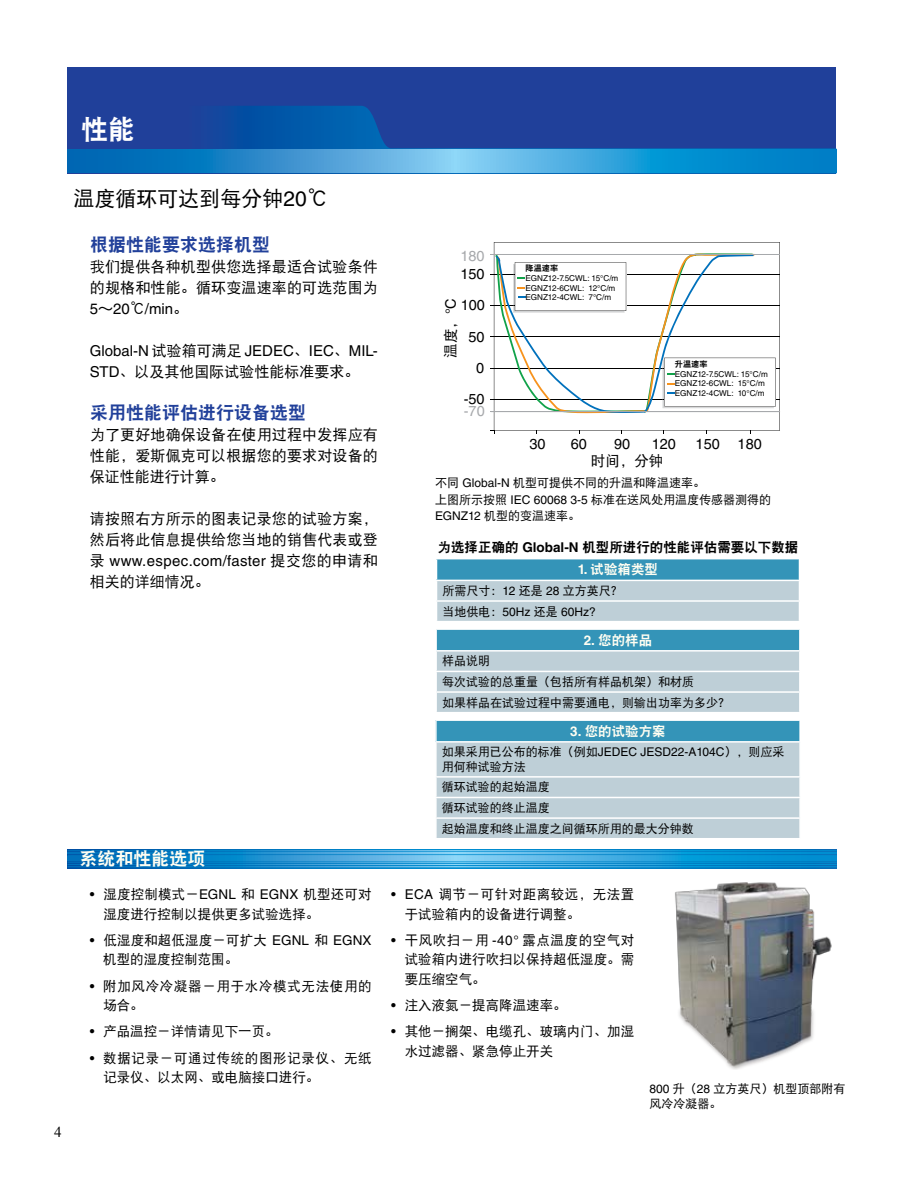
<style>
.page{position:relative;width:918px;height:1188px;background:#fff}
.page>*{position:absolute;margin:0;border:0;box-sizing:border-box;transform-origin:0 0}
.t1{font:27px "DFP Hei W9";color:#fff}
.t2{font:21px "DFP Hei W5";color:#000}
.t3{font:18px "DFP Hei W9";color:#21409a}
.t4{font:18px "DFP Hei W9";color:#fffef2}
.t5{font:15px/21px "DFP Hei W5";letter-spacing:.01em;color:#000}
.t6{font:15px "Helvetica LT Std";color:#000}
.t7{font:15px "Helvetica LT Std";letter-spacing:.025em;color:#000}
.t8{font:15px "Times New Roman";color:#000}
.t9{font:14.55px "Helvetica LT Std";color:#000}
.t10{font:14.55px "DFP Hei W5 GBK EUC H";color:#000}
.t11{font:14.55px "Helvetica LT Std";color:#a7a9ac}
.t12{font:13.5px/19.5px "DFP Hei W5";color:#000}
.t13{font:13.5px/19.5px "DFP Hei W5";letter-spacing:.05em;color:#000}
.t14{font:13.5px "DFP Hei W9";color:#000}
.t15{font:13.5px "DFP Hei W9";color:#fffef2}
.t16{font:12px/20.5px "DFP Hei W5";color:#000}
.t17{font:12px "Helvetica LT Std";color:#000}
.t18{font:8.1px/9.8px "Helvetica LT Std";color:#000}
.t19{font:8.1px "DFP Hei W9 GBK EUC H";color:#000}
.s1{font-family:"Helvetica LT Std"}
.s2{font-family:"DFP Hei W5"}
.s3{font-family:"Helvetica LT Std";font-weight:700}
</style>
<div class="page">
<div style="left:68px;top:68px;width:768px;height:106px;background:#20409a"></div>
<svg style="left:68px;top:106px;width:768px;height:68px"></svg>
<svg style="left:68px;top:150px;width:768px;height:1px"></svg>
<svg style="left:68px;top:153px;width:768px;height:1px"></svg>
<svg style="left:68px;top:156px;width:768px;height:1px"></svg>
<svg style="left:68px;top:159px;width:768px;height:1px"></svg>
<svg style="left:68px;top:162px;width:768px;height:1px"></svg>
<svg style="left:68px;top:165px;width:768px;height:1px"></svg>
<svg style="left:68px;top:168px;width:768px;height:1px"></svg>
<svg style="left:68px;top:171px;width:768px;height:1px"></svg>
<svg style="left:68px;top:849px;width:769px;height:19px;background:#168acb"></svg>
<svg style="left:68px;top:859px;width:769px;height:1px"></svg>
<svg style="left:68px;top:864px;width:769px;height:1px"></svg>
<svg style="left:68px;top:862px;width:769px;height:1px"></svg>
<svg style="left:68px;top:866px;width:769px;height:1px"></svg>
<svg style="left:68px;top:850px;width:769px;height:1px"></svg>
<svg style="left:68px;top:852px;width:769px;height:2px;background:#30a0d9"></svg>
<svg style="left:68px;top:857px;width:769px;height:1px"></svg>
<svg style="left:68px;top:855px;width:769px;height:1px"></svg>
<svg style="left:436px;top:559px;width:363px;height:62px;background:#95becf"></svg>
<div style="left:436px;top:629px;width:364px;height:22px;background:#3494b8"></div>
<hr style="left:435px;top:628px;width:366px;height:2px;background:#fff">
<hr style="left:435px;top:630px;width:2px;height:20px;background:#fff">
<hr style="left:799px;top:630px;width:2px;height:20px;background:#fff">
<hr style="left:435px;top:650px;width:366px;height:2px;background:#fff">
<svg style="left:436px;top:651px;width:364px;height:61px;background:#c2d2d9"></svg>
<div style="left:436px;top:720px;width:364px;height:22px;background:#3494b8"></div>
<hr style="left:435px;top:719px;width:366px;height:2px;background:#fff">
<hr style="left:435px;top:721px;width:2px;height:20px;background:#fff">
<hr style="left:799px;top:721px;width:2px;height:20px;background:#fff">
<hr style="left:435px;top:741px;width:366px;height:2px;background:#fff">
<svg style="left:436px;top:742px;width:364px;height:96px;background:#c1d1d9"></svg>
<svg style="left:494px;top:242px;width:286px;height:189px"></svg>
<hr style="left:490px;top:399px;width:290px;height:1px;background:#000">
<hr style="left:491px;top:368px;width:289px;height:1px;background:#000">
<hr style="left:491px;top:336px;width:289px;height:1px;background:#000">
<hr style="left:491px;top:305px;width:289px;height:1px;background:#000">
<hr style="left:491px;top:274px;width:289px;height:1px;background:#000">
<hr style="left:491px;top:411px;width:289px;height:1px;background:#a7a9ac">
<hr style="left:490px;top:254px;width:290px;height:1px;background:#a7a9ac">
<svg style="left:495px;top:253px;width:281px;height:160px"></svg>
<img style="left:675px;top:882px;width:157px;height:187px">
<h1 class="t1" style="left:81px;top:115px;width:55px">性能</h1>
<h2 class="t2" style="left:74px;top:187px;width:256px">温度循环可达到每分钟<span class="s1">20</span>℃</h2>
<h3 class="t3" style="left:90px;top:235px;width:181px">根据性能要求选择机型</h3>
<p class="t5" style="left:90px;top:256px;width:290px">我们提供各种机型供您选择最适合试验条件的规格和性能。循环变温速率的可选范围为</p>
<p class="t6" style="left:90px;top:300px;width:100px">5<span class="s2">～</span>20<span class="s2">℃</span>/min<span class="s2">。</span></p>
<p class="t6" style="left:90px;top:342px;width:289px">Global-N <span class="s2">试验箱可满足</span> JEDEC<span class="s2">、</span>IEC<span class="s2">、</span>MIL-</p>
<p class="t5" style="left:90px;top:361px;width:271px"><span class="s1">STD</span>、以及其他国际试验性能标准要求。</p>
<h3 class="t3" style="left:90px;top:403px;width:217px">采用性能评估进行设备选型</h3>
<p class="t5" style="left:90px;top:424px;width:290px;text-align:justify">为了更好地确保设备在使用过程中发挥应有性能，爱斯佩克可以根据您的要求对设备的保证性能进行计算。</p>
<p class="t5" style="left:90px;top:508px;width:290px">请按照右方所示的图表记录您的试验方案，然后将此信息提供给您当地的销售代表或登</p>
<p class="t7" style="left:90px;top:552px;width:290px"><span class="s2">录</span> www.espec.com/faster <span class="s2">提交您的申请和</span></p>
<p class="t5" style="left:90px;top:571px;width:122px">相关的详细情况。</p>
<p class="t8" style="left:54px;top:1122px;width:9px">4</p>
<h3 class="t4" style="left:80px;top:849px;width:127px">系统和性能选项</h3>
<p class="t12" style="left:103px;top:884px;width:270px;text-indent:-14px"><span class="s1">•</span> 湿度控制模式－<span class="s1">EGNL</span> 和 <span class="s1">EGNX</span> 机型还可对湿度进行控制以提供更多试验选择。</p>
<p class="t12" style="left:103px;top:930px;width:270px;text-indent:-14px"><span class="s1">•</span> 低湿度和超低湿度－可扩大 <span class="s1">EGNL</span> 和 <span class="s1">EGNX</span>机型的湿度控制范围。</p>
<p class="t13" style="left:103px;top:976px;width:270px;text-indent:-14px"><span class="s1">•</span> 附加风冷冷凝器－用于水冷模式无法使用的场合。</p>
<p class="t12" style="left:90px;top:1022px;width:190px"><span class="s1">•</span> 产品温控－详情请见下一页。</p>
<p class="t13" style="left:103px;top:1048px;width:270px;text-indent:-14px"><span class="s1">•</span> 数据记录－可通过传统的图形记录仪、无纸记录仪、以太网、或电脑接口进行。</p>
<p class="t11" style="left:460px;top:247px;width:26px">180</p>
<p class="t9" style="left:460px;top:265px;width:26px">150</p>
<p class="t10" style="left:443px;top:358px;width:61px;rotate:-90deg">温度，<span class="s1">°C</span></p>
<p class="t9" style="left:461px;top:297px;width:26px">100</p>
<p class="t9" style="left:468px;top:328px;width:18px">50</p>
<p class="t9" style="left:476px;top:359px;width:10px">0</p>
<p class="t9" style="left:464px;top:390px;width:22px">-50</p>
<p class="t11" style="left:464px;top:403px;width:22px">-70</p>
<p class="t19" style="left:526px;top:264px;width:34px">降温速率</p>
<p class="t18" style="left:526px;top:273px;width:94px">EGNZ12-7.5CWL: 15°C/m<br>EGNZ12-6CWL: 12°C/m<br>EGNZ12-4CWL: 7°C/m</p>
<p class="t19" style="left:675px;top:359px;width:34px">升温速率</p>
<p class="t18" style="left:675px;top:369px;width:94px">EGNZ12-7.5CWL: 15°C/m<br>EGNZ12-6CWL: 15°C/m<br>EGNZ12-4CWL: 10°C/m</p>
<p class="t9" style="left:529px;top:435px;width:18px">30</p>
<p class="t9" style="left:571px;top:435px;width:18px">60</p>
<p class="t9" style="left:614px;top:435px;width:18px">90</p>
<p class="t9" style="left:652px;top:435px;width:26px">120</p>
<p class="t9" style="left:696px;top:435px;width:68px">150 180</p>
<p class="t10" style="left:591px;top:453px;width:74px">时间，分钟</p>
<p class="t16" style="left:435px;top:474px;width:338px;line-height:16.5px">不同 <span class="s1">Global-N</span> 机型可提供不同的升温和降温速率。<br>上图所示按照 <span class="s1">IEC 60068 3-5</span> 标准在送风处用温度传感器测得的<br><span class="s1">EGNZ12</span> 机型的变温速率。</p>
<p class="t14" style="left:438px;top:540px;width:362px">为选择正确的 <span class="s3">Global-N</span> 机型所进行的性能评估需要以下数据</p>
<p class="t15" style="left:578px;top:562px;width:82px"><span class="s3">1.</span> 试验箱类型</p>
<p class="t16" style="left:442px;top:580px;width:182px">所需尺寸：<span class="s1">12</span> 还是 <span class="s1">28</span> 立方英尺？</p>
<p class="t17" style="left:442px;top:604px;width:155px"><span class="s2">当地供电：</span>50Hz <span class="s2">还是</span> 60Hz?</p>
<p class="t15" style="left:584px;top:633px;width:70px"><span class="s3">2.</span> 您的样品</p>
<p class="t16" style="left:442px;top:651px;width:289px">样品说明<br>每次试验的总重量（包括所有样品机架）和材质<br>如果样品在试验过程中需要通电，则输出功率为多少？</p>
<p class="t15" style="left:570px;top:724px;width:97px"><span class="s3">3.</span> 您的试验方案</p>
<p class="t16" style="left:442px;top:745px;width:344px;line-height:14.4px">如果采用已公布的标准（例如<span class="s1">JEDEC JESD22-A104C</span>），则应采用何种试验方法</p>
<p class="t16" style="left:442px;top:777px;width:253px">循环试验的起始温度<br>循环试验的终止温度<br>起始温度和终止温度之间循环所用的最大分钟数</p>
<p class="t12" style="left:405px;top:884px;width:231px;text-indent:-14px"><span class="s1">• ECA</span> 调节－可针对距离较远，无法置于试验箱内的设备进行调整。</p>
<p class="t12" style="left:405px;top:930px;width:231px;text-align:justify;text-indent:-14px"><span class="s1">•</span> 干风吹扫－用 <span class="s1">-40°</span> 露点温度的空气对试验箱内进行吹扫以保持超低湿度。需要压缩空气。</p>
<p class="t12" style="left:391px;top:995px;width:177px"><span class="s1">•</span> 注入液氮－提高降温速率。</p>
<p class="t12" style="left:405px;top:1022px;width:231px;text-indent:-14px"><span class="s1">•</span> 其他－搁架、电缆孔、玻璃内门、加湿水过滤器、紧急停止开关</p>
<p class="t16" style="left:650px;top:1081px;width:198px;line-height:14.4px"><span class="s1">800</span> 升（<span class="s1">28</span> 立方英尺）机型顶部附有风冷冷凝器。</p>
</div>
